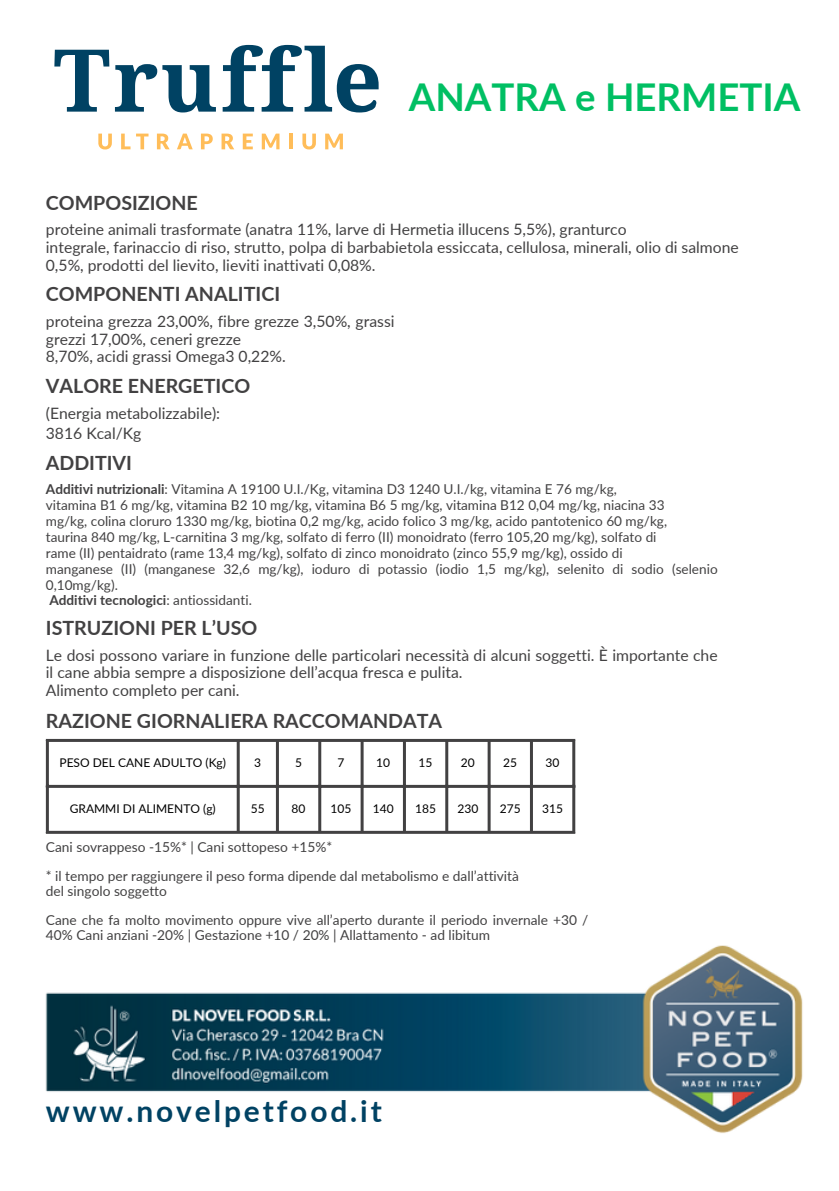
<style>
.page{position:relative;width:839px;height:1191px;background:#fff}
.page>*{position:absolute;margin:0;border:0;box-sizing:border-box;transform-origin:0 0}
.t1{font:700 38.4px "Lato";color:#00bf63}
.t2{font:700 29.8px "Lato";letter-spacing:.095em;color:#004263}
.t3{font:700 19.6px "Lato";color:#424142}
.t4{font:15.8px/17.6px "Lato";color:#424142}
.t5{font:13.8px/14.8px "Lato";color:#424142}
.t6{font:13.6px/15.8px "Lato";color:#424142}
.t7{font:700 13.6px "Lato";color:#424142}
.t8{font:12px "Lato";color:#000}
.s1{font-weight:700}
.s2{font-weight:400}
</style>
<div class="page">
<img style="left:45px;top:945px;width:758px;height:188px">
<svg style="left:54px;top:50px;width:55px;height:62px"></svg>
<svg style="left:115px;top:64px;width:101px;height:48px"></svg>
<svg style="left:223px;top:45px;width:155px;height:68px"></svg>
<svg style="left:98px;top:134px;width:14px;height:16px"></svg>
<svg style="left:121px;top:134px;width:9px;height:15px"></svg>
<svg style="left:136px;top:134px;width:12px;height:15px"></svg>
<svg style="left:157px;top:134px;width:13px;height:15px"></svg>
<svg style="left:177px;top:134px;width:16px;height:15px"></svg>
<svg style="left:201px;top:134px;width:12px;height:15px"></svg>
<svg style="left:221px;top:134px;width:13px;height:15px"></svg>
<svg style="left:243px;top:134px;width:10px;height:15px"></svg>
<svg style="left:262px;top:134px;width:17px;height:15px"></svg>
<hr style="left:289px;top:134px;width:4px;height:15px;background:#ffbd59">
<svg style="left:302px;top:134px;width:14px;height:16px"></svg>
<svg style="left:325px;top:134px;width:18px;height:15px"></svg>
<hr style="left:46px;top:742px;width:3px;height:89px;background:#424142">
<hr style="left:237px;top:742px;width:3px;height:89px;background:#424142">
<hr style="left:276px;top:742px;width:3px;height:89px;background:#424142">
<hr style="left:318px;top:742px;width:3px;height:89px;background:#424142">
<hr style="left:360px;top:742px;width:3px;height:89px;background:#424142">
<hr style="left:403px;top:742px;width:3px;height:89px;background:#424142">
<hr style="left:445px;top:742px;width:3px;height:89px;background:#424142">
<hr style="left:487px;top:742px;width:3px;height:89px;background:#424142">
<hr style="left:530px;top:742px;width:3px;height:89px;background:#424142">
<hr style="left:572px;top:742px;width:3px;height:89px;background:#424142">
<hr style="left:46px;top:739px;width:529px;height:3px;background:#424142">
<hr style="left:46px;top:785px;width:529px;height:3px;background:#424142">
<hr style="left:46px;top:831px;width:529px;height:3px;background:#424142">
<p class="t3" style="left:46px;top:190px;width:153px">COMPOSIZIONE</p>
<p class="t1" style="left:409px;top:73px;width:393px">ANATRA e HERMETIA</p>
<p class="t4" style="left:46px;top:220px;width:582px">proteine animali trasformate (anatra 11%, larve di Hermetia illucens 5,5%), granturco</p>
<p class="t4" style="left:46px;top:238px;width:694px">integrale, farinaccio di riso, strutto, polpa di barbabietola essiccata, cellulosa, minerali, olio di salmone</p>
<p class="t4" style="left:46px;top:256px;width:331px">0,5%, prodotti del lievito, lieviti inattivati 0,08%.</p>
<p class="t3" style="left:46px;top:282px;width:236px">COMPONENTI ANALITICI</p>
<p class="t4" style="left:46px;top:312px;width:350px">proteina grezza 23,00%, fibre grezze 3,50%, grassi grezzi 17,00%, ceneri grezze</p>
<p class="t4" style="left:46px;top:347px;width:241px">8,70%, acidi grassi Omega3 0,22%.</p>
<p class="t3" style="left:46px;top:374px;width:206px">VALORE ENERGETICO</p>
<p class="t4" style="left:46px;top:402px;width:176px;line-height:20.6px">(Energia metabolizzabile):<br>3816 Kcal/Kg</p>
<p class="t3" style="left:46px;top:451px;width:88px">ADDITIVI</p>
<p class="t6" style="left:46px;top:481px;width:572px"><span class="s1">Additivi nutrizionali</span>: Vitamina A 19100 U.I./Kg, vitamina D3 1240 U.I./kg, vitamina E 76 mg/kg,</p>
<p class="t6" style="left:46px;top:497px;width:620px">vitamina B1 6 mg/kg, vitamina B2 10 mg/kg, vitamina B6 5 mg/kg, vitamina B12 0,04 mg/kg, niacina 33</p>
<p class="t6" style="left:46px;top:513px;width:622px">mg/kg, colina cloruro 1330 mg/kg, biotina 0,2 mg/kg, acido folico 3 mg/kg, acido pantotenico 60 mg/kg,</p>
<p class="t6" style="left:46px;top:529px;width:612px">taurina 840 mg/kg, L-carnitina 3 mg/kg, solfato di ferro (II) monoidrato (ferro 105,20 mg/kg), solfato di</p>
<p class="t6" style="left:46px;top:545px;width:578px">rame (II) pentaidrato (rame 13,4 mg/kg), solfato di zinco monoidrato (zinco 55,9 mg/kg), ossido di</p>
<p class="t6" style="left:46px;top:561px;width:673px">manganese (II) (manganese 32,6 mg/kg), ioduro di potassio (iodio 1,5 mg/kg), selenito di sodio (selenio<br>0,10mg/kg).</p>
<p class="t7" style="left:49px;top:592px;width:204px">Additivi tecnologici<span class="s2">: antiossidanti.</span></p>
<p class="t4" style="left:46px;top:646px;width:673px">Le dosi possono variare in funzione delle particolari necessità di alcuni soggetti. È importante che il cane abbia sempre a disposizione dell’acqua fresca e pulita.</p>
<p class="t4" style="left:46px;top:681px;width:195px">Alimento completo per cani.</p>
<p class="t3" style="left:46px;top:616px;width:213px">ISTRUZIONI PER L’USO</p>
<p class="t3" style="left:46px;top:709px;width:398px">RAZIONE GIORNALIERA RACCOMANDATA</p>
<p class="t8" style="left:59px;top:755px;width:168px">PESO DEL CANE ADULTO (Kg)</p>
<p class="t8" style="left:254px;top:755px;width:8px">3</p>
<p class="t8" style="left:295px;top:755px;width:8px">5</p>
<p class="t8" style="left:337px;top:755px;width:8px">7</p>
<p class="t8" style="left:376px;top:755px;width:15px">10</p>
<p class="t8" style="left:418px;top:755px;width:15px">15</p>
<p class="t8" style="left:461px;top:755px;width:15px">20</p>
<p class="t8" style="left:503px;top:755px;width:15px">25</p>
<p class="t8" style="left:545px;top:755px;width:15px">30</p>
<p class="t8" style="left:70px;top:801px;width:147px">GRAMMI DI ALIMENTO (g)</p>
<p class="t8" style="left:251px;top:801px;width:15px">55</p>
<p class="t8" style="left:291px;top:801px;width:15px">80</p>
<p class="t8" style="left:330px;top:801px;width:22px">105</p>
<p class="t8" style="left:373px;top:801px;width:22px">140</p>
<p class="t8" style="left:415px;top:801px;width:22px">185</p>
<p class="t8" style="left:457px;top:801px;width:22px">230</p>
<p class="t8" style="left:500px;top:801px;width:22px">275</p>
<p class="t8" style="left:542px;top:801px;width:22px">315</p>
<p class="t5" style="left:46px;top:839px;width:288px">Cani sovrappeso -15%* | Cani sottopeso +15%*</p>
<p class="t5" style="left:46px;top:868px;width:474px">* il tempo per raggiungere il peso forma dipende dal metabolismo e dall’attività</p>
<p class="t5" style="left:46px;top:883px;width:123px">del singolo soggetto</p>
<p class="t5" style="left:46px;top:913px;width:544px">Cane che fa molto movimento oppure vive all’aperto durante il periodo invernale +30 /<br>40% Cani anziani -20% | Gestazione +10 / 20% | Allattamento - ad libitum</p>
<p class="t2" style="left:46px;top:1092px;width:337px">www.novelpetfood.it</p>
</div>
